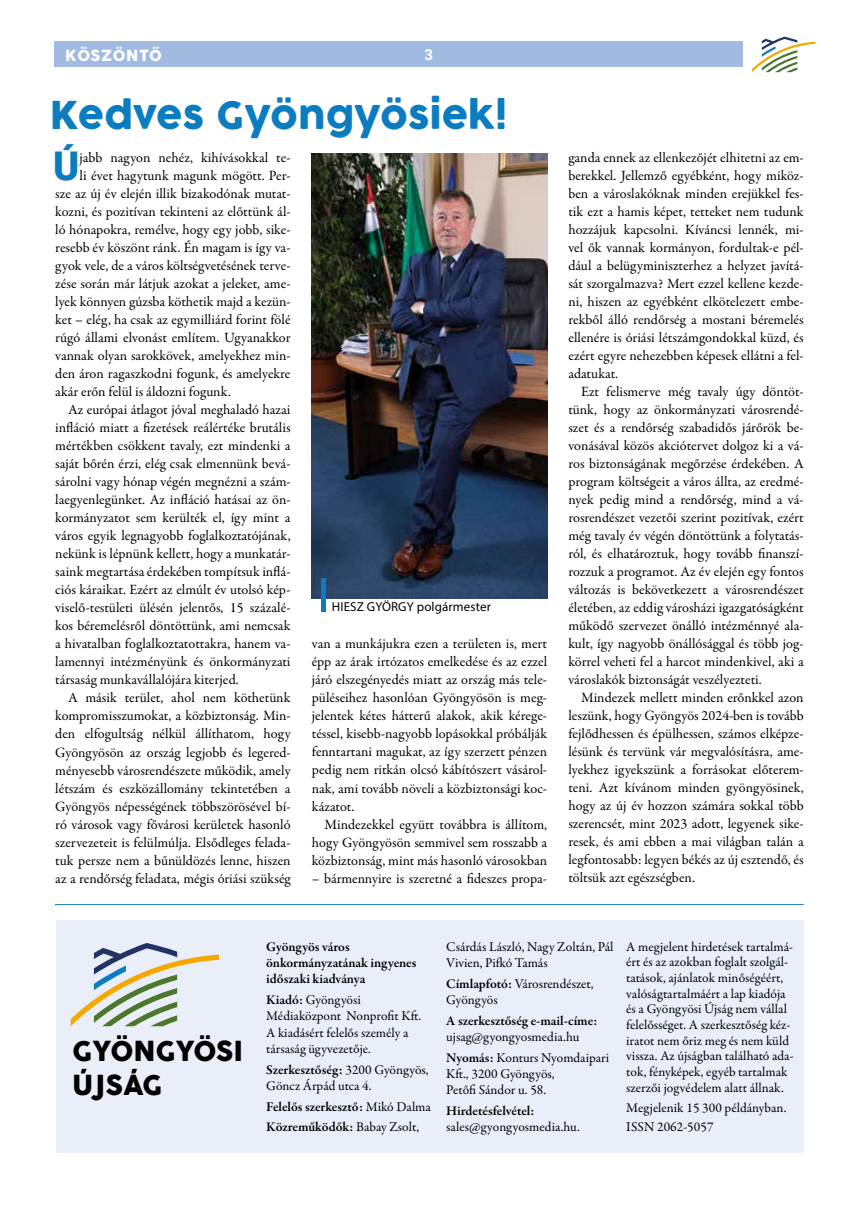
<style>
.page{position:relative;width:859px;height:1217px;background:#fff}
.page>*{position:absolute;margin:0;border:0;box-sizing:border-box;transform-origin:0 0}
.t1{font:900 39.6px "Roboto";color:#0c7cc1}
.t2{font:37.5px "Cocogoose";color:#0c7cc1}
.t3{font:27px/34px "Cocogoose";color:#000}
.t4{font:15px "Cocogoose";letter-spacing:.05em;color:#fff}
.t5{font:700 15px "Roboto";color:#fff}
.t6{font:14.25px/18px "Garamond Premr Pro";color:#000;text-align:justify}
.t7{font:13.5px/15.6px "Garamond Premr Pro";color:#000}
.t8{font:600 13.5px/16.4px "Garamond Premr Pro";color:#000}
.t9{font:12.9px "Myriad Pro";letter-spacing:.01em;color:#000}
.s1{font-weight:600}
.s2{font-weight:400}
</style>
<div class="page">
<div style="left:54px;top:41px;width:689px;height:26px;background:#a0bae2"></div>
<svg style="left:752px;top:37px;width:63px;height:35px"></svg>
<div style="left:56px;top:920px;width:747px;height:232px;background:#eaeef9"></div>
<svg style="left:71px;top:943px;width:148px;height:83px"></svg>
<hr style="left:55px;top:904px;width:749px;height:1px;background:#0c7cc1">
<img style="left:312px;top:154px;width:235px;height:444px">
<div style="left:321px;top:578px;width:5px;height:34px;background:#0c7cc1"></div>
<p class="t4" style="left:65px;top:45px;width:98px">KÖSZÖNTŐ</p>
<p class="t5" style="left:424px;top:44px;width:10px">3</p>
<h2 class="t2" style="left:50px;top:89px;width:459px">Kedves Gyöngyösiek!</h2>
<h1 class="t1" style="left:53px;top:138px;width:28px">Ú</h1>
<p class="t6" style="left:80px;top:149px;width:213px">jabb nagyon nehéz, kihívásokkal te-</p>
<p class="t6" style="left:80px;top:167px;width:213px">li évet hagytunk magunk mögött. Per-</p>
<p class="t6" style="left:55px;top:185px;width:237px">sze az új év elején illik bizakodónak mutat-</p>
<p class="t6" style="left:55px;top:203px;width:237px">kozni, és pozitívan tekinteni az előttünk ál-</p>
<p class="t6" style="left:55px;top:221px;width:237px">ló hónapokra, remélve, hogy egy jobb, sike-</p>
<p class="t6" style="left:55px;top:239px;width:237px">resebb év köszönt ránk. Én magam is így va-</p>
<p class="t6" style="left:55px;top:257px;width:237px">gyok vele, de a város költségvetésének terve-</p>
<p class="t6" style="left:55px;top:275px;width:237px">zése során már látjuk azokat a jeleket, ame-</p>
<p class="t6" style="left:55px;top:293px;width:237px">lyek könnyen gúzsba köthetik majd a kezün-</p>
<p class="t6" style="left:55px;top:311px;width:237px">ket – elég, ha csak az egymilliárd forint fölé</p>
<p class="t6" style="left:55px;top:329px;width:237px">rúgó állami elvonást említem. Ugyanakkor</p>
<p class="t6" style="left:55px;top:347px;width:237px">vannak olyan sarokkövek, amelyekhez min-</p>
<p class="t6" style="left:55px;top:365px;width:237px">den áron ragaszkodni fogunk, és amelyekre</p>
<p class="t6" style="left:55px;top:383px;width:177px">akár erőn felül is áldozni fogunk.</p>
<p class="t6" style="left:68px;top:401px;width:224px">Az európai átlagot jóval meghaladó hazai</p>
<p class="t6" style="left:55px;top:419px;width:237px">infláció miatt a fizetések reálértéke brutális</p>
<p class="t6" style="left:55px;top:437px;width:237px">mértékben csökkent tavaly, ezt mindenki a</p>
<p class="t6" style="left:55px;top:455px;width:237px">saját bőrén érzi, elég csak elmennünk bevá-</p>
<p class="t6" style="left:55px;top:473px;width:237px">sárolni vagy hónap végén megnézni a szám-</p>
<p class="t6" style="left:55px;top:491px;width:237px">laegyenlegünket. Az infláció hatásai az ön-</p>
<p class="t6" style="left:55px;top:509px;width:237px">kormányzatot sem kerülték el, így mint a</p>
<p class="t6" style="left:55px;top:527px;width:237px">város egyik legnagyobb foglalkoztatójának,</p>
<p class="t6" style="left:55px;top:545px;width:237px">nekünk is lépnünk kellett, hogy a munkatár-</p>
<p class="t6" style="left:55px;top:563px;width:237px">saink megtartása érdekében tompítsuk inflá-</p>
<p class="t6" style="left:55px;top:581px;width:237px">ciós káraikat. Ezért az elmúlt év utolsó kép-</p>
<p class="t6" style="left:55px;top:599px;width:237px">viselő-testületi ülésén jelentős, 15 százalé-</p>
<p class="t6" style="left:55px;top:617px;width:237px">kos béremelésről döntöttünk, ami nemcsak</p>
<p class="t6" style="left:55px;top:635px;width:237px">a hivatalban foglalkoztatottakra, hanem va-</p>
<p class="t6" style="left:55px;top:653px;width:237px">lamennyi intézményünk és önkormányzati</p>
<p class="t6" style="left:55px;top:671px;width:185px">társaság munkavállalójára kiterjed.</p>
<p class="t6" style="left:68px;top:689px;width:224px">A másik terület, ahol nem köthetünk</p>
<p class="t6" style="left:55px;top:707px;width:237px">kompromisszumokat, a közbiztonság. Min-</p>
<p class="t6" style="left:55px;top:725px;width:237px">den elfogultság nélkül állíthatom, hogy</p>
<p class="t6" style="left:55px;top:743px;width:237px">Gyöngyösön az ország legjobb és legered-</p>
<p class="t6" style="left:55px;top:761px;width:237px">ményesebb városrendészete működik, amely</p>
<p class="t6" style="left:55px;top:779px;width:237px">létszám és eszközállomány tekintetében a</p>
<p class="t6" style="left:55px;top:797px;width:237px">Gyöngyös népességének többszörösével bí-</p>
<p class="t6" style="left:55px;top:815px;width:237px">ró városok vagy fővárosi kerületek hasonló</p>
<p class="t6" style="left:55px;top:833px;width:237px">szervezeteit is felülmúlja. Elsődleges felada-</p>
<p class="t6" style="left:55px;top:851px;width:237px">tuk persze nem a bűnüldözés lenne, hiszen</p>
<p class="t6" style="left:55px;top:869px;width:237px">az a rendőrség feladata, mégis óriási szükség</p>
<p class="t9" style="left:332px;top:599px;width:161px">HIESZ GYÖRGY polgármester</p>
<p class="t6" style="left:312px;top:635px;width:237px">van a munkájukra ezen a területen is, mert épp az árak irtózatos emelkedése és az ezzel járó elszegényedés miatt az ország más tele&shy;püléseihez hasonlóan Gyöngyösön is meg&shy;jelentek kétes hátterű alakok, akik kérege&shy;téssel, kisebb-nagyobb lopásokkal próbálják fenntartani magukat, az így szerzett pénzen pedig nem ritkán olcsó kábítószert vásárol&shy;nak, ami tovább növeli a közbiztonsági koc&shy;kázatot.</p>
<p class="t6" style="left:312px;top:815px;width:237px;text-indent:13px">Mindezekkel együtt továbbra is állítom, hogy Gyöngyösön semmivel sem rosszabb a közbiztonság, mint más hasonló városokban</p>
<p class="t6" style="left:312px;top:869px;width:237px">– bármennyire is szeretné a fideszes propa-</p>
<p class="t6" style="left:568px;top:149px;width:237px">ganda ennek az ellenkezőjét elhitetni az em&shy;berekkel. Jellemző egyébként, hogy miköz&shy;ben a városlakóknak minden erejükkel fes&shy;tik ezt a hamis képet, tetteket nem tudunk hozzájuk kapcsolni. Kíváncsi lennék, mi&shy;vel ők vannak kormányon, fordultak-e pél&shy;dául a belügyminiszterhez a helyzet javítá&shy;sát szorgalmazva? Mert ezzel kellene kezde&shy;ni, hiszen az egyébként elkötelezett embe&shy;rekből álló rendőrség a mostani béremelés ellenére is óriási létszámgondokkal küzd, és ezért egyre nehezebben képesek ellátni a fel&shy;adatukat.</p>
<p class="t6" style="left:568px;top:383px;width:237px;text-indent:13px">Ezt felismerve még tavaly úgy döntöt&shy;tünk, hogy az önkormányzati városrendé&shy;szet és a rendőrség szabadidős járőrök be&shy;vonásával közös akciótervet dolgoz ki a vá&shy;ros biztonságának megőrzése érdekében. A program költségeit a város állta, az eredmé&shy;nyek pedig mind a rendőrség, mind a vá&shy;rosrendészet vezetői szerint pozitívak, ezért még tavaly év végén döntöttünk a folytatás&shy;ról, és elhatároztuk, hogy tovább finanszí&shy;rozzuk a programot. Az év elején egy fontos változás is bekövetkezett a városrendészet életében, az eddig városházi igazgatóságként működő szervezet önálló intézménnyé ala&shy;kult, így nagyobb önállósággal és több jog&shy;körrel veheti fel a harcot mindenkivel, aki a városlakók biztonságát veszélyezteti.</p>
<p class="t6" style="left:568px;top:689px;width:237px;text-indent:13px">Mindezek mellett minden erőnkkel azon leszünk, hogy Gyöngyös 2024-ben is tovább fejlődhessen és épülhessen, számos elképze&shy;lésünk és tervünk vár megvalósításra, ame&shy;lyekhez igyekszünk a forrásokat előterem&shy;teni. Azt kívánom minden gyöngyösinek, hogy az új év hozzon számára sokkal több szerencsét, mint 2023 adott, legyenek sike&shy;resek, és ami ebben a mai világban talán a legfontosabb: legyen békés az új esztendő, és töltsük azt egészségben.</p>
<h3 class="t3" style="left:72px;top:1034px;width:172px">GYÖNGYÖSI<br>ÚJSÁG</h3>
<p class="t8" style="left:266px;top:938px;width:152px">Gyöngyös város önkormányzatának ingyenes időszaki kiadványa</p>
<p class="t7" style="left:266px;top:991px;width:157px;line-height:16.4px"><span class="s1">Kiadó:</span> Gyöngyösi<br>Médiaközpont Nonprofit Kft.<br>A kiadásért felelős személy a társaság ügyvezetője.</p>
<p class="t7" style="left:266px;top:1061px;width:164px;line-height:16.4px"><span class="s1">Szerkesztőség:</span> 3200 Gyöngyös,<br>Göncz Árpád utca 4.</p>
<p class="t8" style="left:266px;top:1096px;width:166px;line-height:20.5px">Felelős szerkesztő: <span class="s2">Mikó Dalma<br></span>Közreműködők: <span class="s2">Babay Zsolt,</span></p>
<p class="t7" style="left:446px;top:938px;width:169px;line-height:16.4px">Csárdás László, Nagy Zoltán, Pál<br>Vivien, Pifkó Tamás</p>
<p class="t7" style="left:446px;top:975px;width:149px;line-height:16.4px"><span class="s1">Címlapfotó:</span> Városrendészet,<br>Gyöngyös</p>
<p class="t8" style="left:446px;top:1012px;width:153px">A szerkesztőség e-mail-címe:</p>
<p class="t7" style="left:446px;top:1026px;width:164px;line-height:20.5px">ujsag@gyongyosmedia.hu<br><span class="s1">Nyomás:</span> Konturs Nyomdaipari</p>
<p class="t7" style="left:446px;top:1065px;width:110px;line-height:16.4px">Kft., 3200 Gyöngyös,<br>Petőfi Sándor u. 58.</p>
<p class="t8" style="left:446px;top:1102px;width:90px">Hirdetésfelvétel:</p>
<p class="t7" style="left:446px;top:1119px;width:135px">sales@gyongyosmedia.hu.</p>
<p class="t7" style="left:626px;top:938px;width:169px">A megjelent hirdetések tartalmá&shy;ért és az azokban foglalt szolgál&shy;tatások, ajánlatok minőségéért, valóságtartalmáért a lap kiadója és a Gyöngyösi Újság nem vállal felelősséget. A szerkesztőség kéz&shy;iratot nem őriz meg és nem küld vissza. Az újságban található ada&shy;tok, fényképek, egyéb tartalmak szerzői jogvédelem alatt állnak.</p>
<p class="t7" style="left:626px;top:1097px;width:162px;line-height:20px">Megjelenik 15 300 példányban.<br>ISSN 2062-5057</p>
</div>
